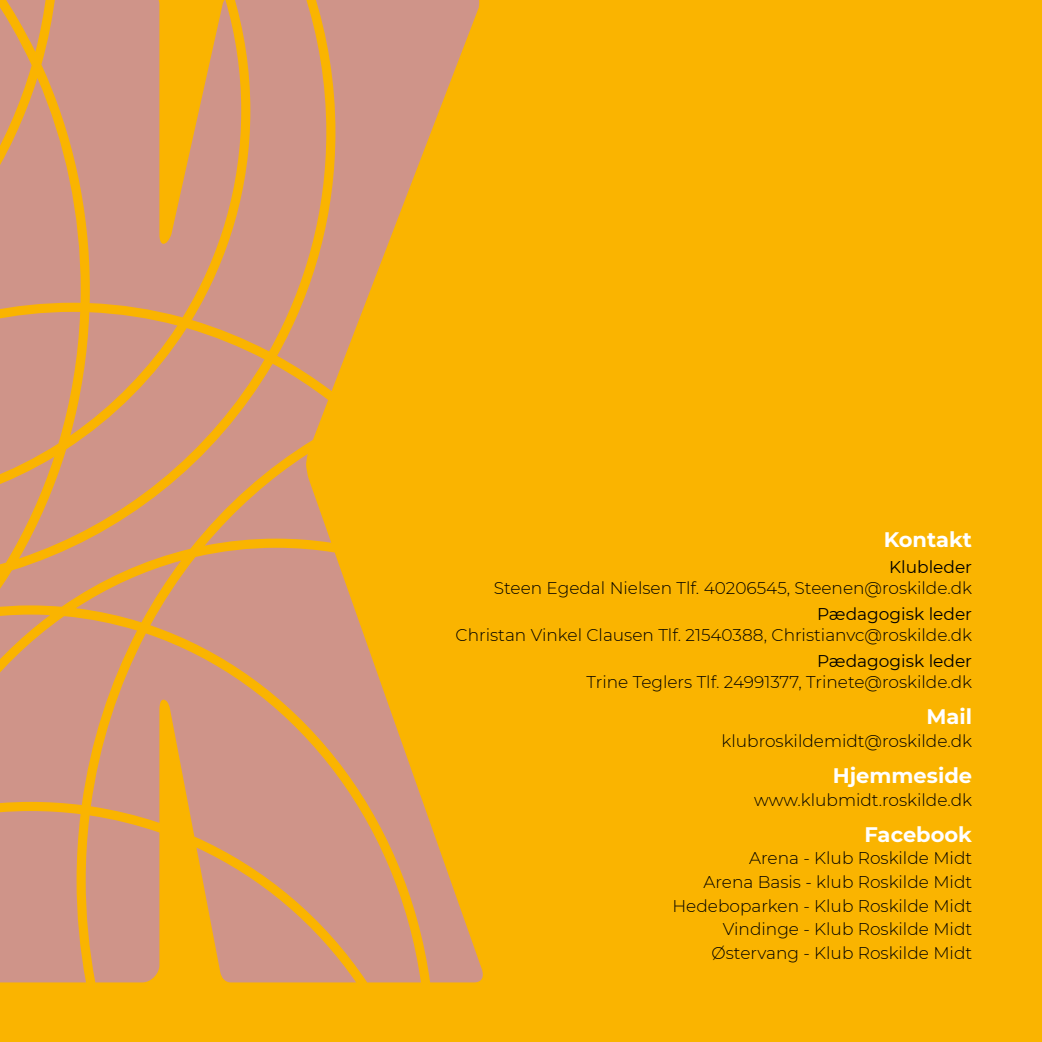
<style>
.page{position:relative;width:1042px;height:1042px;background:#fab400}
.page>*{position:absolute;margin:0;border:0;box-sizing:border-box;transform-origin:0 0}
.t1{font:700 21px "Montserrat";color:#fff}
.t2{font:300 16.97px/23.6px "Montserrat";color:#000;text-align:right}
.t3{font:16.97px "Montserrat";color:#000}
</style>
<div class="page">
<svg style="left:181px;top:142px;width:11px;height:175px;fill:#cf9489"></svg>
<svg style="left:192px;top:0;width:85px;height:351px;fill:#cf9489"></svg>
<svg style="left:277px;top:0;width:202px;height:391px;fill:#cf9489"></svg>
<svg style="left:181px;top:328px;width:83px;height:36px;fill:#cf9489"></svg>
<svg style="left:181px;top:364px;width:147px;height:90px;background:#d59973"></svg>
<svg style="left:181px;top:454px;width:302px;height:528px"></svg>
<svg style="left:181px;top:633px;width:240px;height:349px;fill:#cf9489"></svg>
<svg style="left:0;top:0;width:181px;height:982px"></svg>
<svg style="left:308px;top:440px;width:5px;height:14px"></svg>
<svg style="left:194px;top:836px;width:162px;height:146px"></svg>
<p class="t1" style="left:883px;top:525px;width:90px">Kontakt</p>
<p class="t3" style="left:889px;top:555px;width:84px">Klubleder</p>
<p class="t2" style="left:494px;top:575px;width:480px">Steen Egedal Nielsen Tlf. 40206545, Steenen@roskilde.dk</p>
<p class="t3" style="left:817px;top:602px;width:157px">Pædagogisk leder</p>
<p class="t2" style="left:456px;top:623px;width:518px">Christan Vinkel Clausen Tlf. 21540388, Christianvc@roskilde.dk</p>
<p class="t3" style="left:817px;top:649px;width:157px">Pædagogisk leder</p>
<p class="t2" style="left:586px;top:670px;width:387px">Trine Teglers Tlf. 24991377, Trinete@roskilde.dk</p>
<p class="t1" style="left:926px;top:701px;width:47px">Mail</p>
<p class="t2" style="left:721px;top:728px;width:252px">klubroskildemidt@roskilde.dk</p>
<p class="t1" style="left:833px;top:760px;width:141px">Hjemmeside</p>
<p class="t2" style="left:754px;top:787px;width:219px">www.klubmidt.roskilde.dk</p>
<p class="t1" style="left:864px;top:819px;width:109px">Facebook</p>
<p class="t2" style="left:672px;top:846px;width:301px">Arena - Klub Roskilde Midt<br>Arena Basis - klub Roskilde Midt<br>Hedeboparken - Klub Roskilde Midt<br>Vindinge - Klub Roskilde Midt<br>Østervang - Klub Roskilde Midt</p>
</div>
